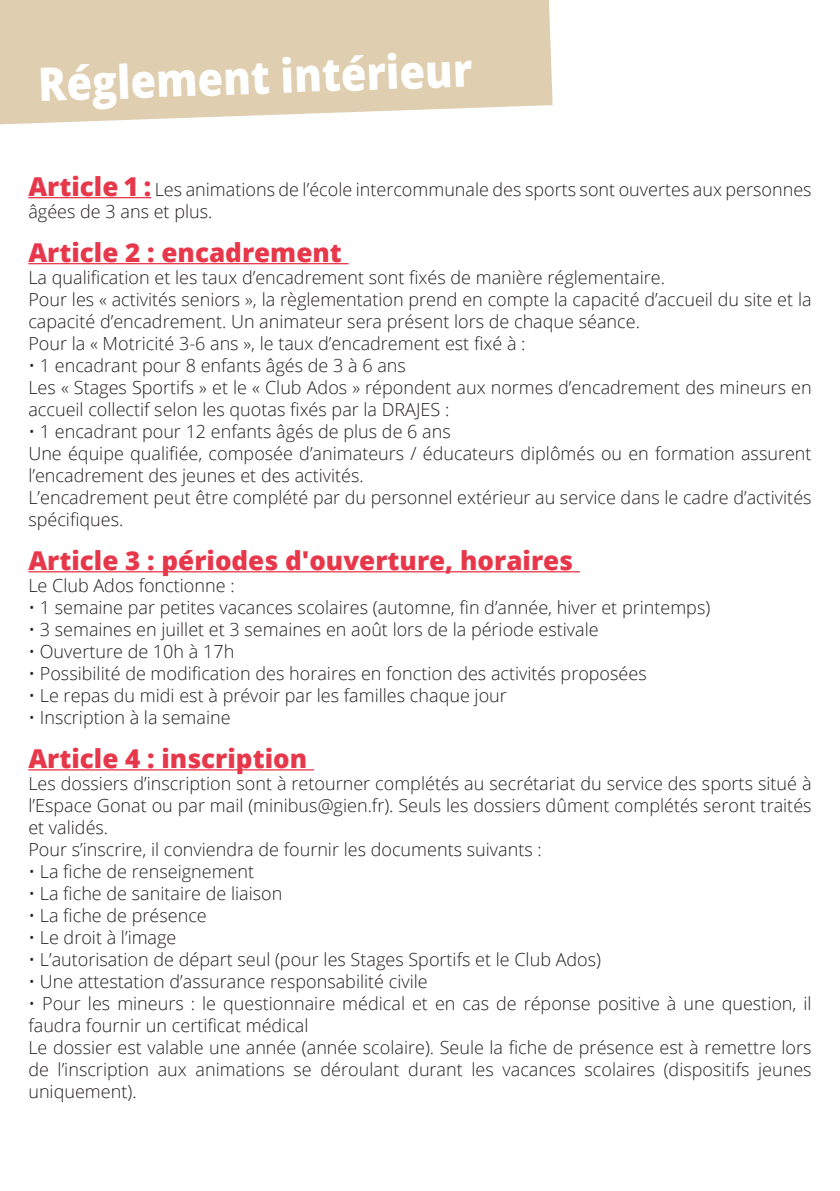
<style>
.page{position:relative;width:840px;height:1191px;background:#fff}
.page>*{position:absolute;margin:0;border:0;box-sizing:border-box;transform-origin:0 0}
.t1{font:800 46px "Open Sans";color:#fff;scale:.9 1}
.t2{font:800 26px "Open Sans";color:#e7384b}
.t3{font:300 18px/22px "Open Sans";color:#231f20}
.s1{font-weight:800;font-size:26px;color:#e7384b}
</style>
<div class="page">
<hr style="left:28px;top:197px;width:123px;height:1px;background:#e7384b">
<hr style="left:28px;top:263px;width:320px;height:1px;background:#e7384b">
<hr style="left:28px;top:571px;width:551px;height:1px;background:#e7384b">
<hr style="left:28px;top:769px;width:286px;height:1px;background:#e7384b">
<svg style="left:0;top:0;width:552px;height:124px;background:#e1d1b6"></svg>
<p class="t1" style="left:37px;top:50px;width:483px;rotate:-2deg">Réglement intérieur</p>
<p class="t3" style="left:28px;top:178px;width:784px"><span class="s1">Article 1 :</span> Les animations de l’école intercommunale des sports sont ouvertes aux personnes âgées de 3 ans et plus.</p>
<p class="t2" style="left:28px;top:232px;width:315px">Article 2 : encadrement</p>
<p class="t3" style="left:28px;top:266px;width:637px">La qualification et les taux d’encadrement sont fixés de manière réglementaire.</p>
<p class="t3" style="left:28px;top:288px;width:784px">Pour les « activités seniors », la règlementation prend en compte la capacité d’accueil du site et la capacité d’encadrement. Un animateur sera présent lors de chaque séance.</p>
<p class="t3" style="left:28px;top:332px;width:498px">Pour la « Motricité 3-6 ans », le taux d’encadrement est fixé à :</p>
<p class="t3" style="left:28px;top:354px;width:379px">• 1 encadrant pour 8 enfants âgés de 3 à 6 ans</p>
<p class="t3" style="left:28px;top:376px;width:784px">Les « Stages Sportifs » et le « Club Ados » répondent aux normes d’encadrement des mineurs en accueil collectif selon les quotas fixés par la DRAJES :</p>
<p class="t3" style="left:28px;top:420px;width:423px">• 1 encadrant pour 12 enfants âgés de plus de 6 ans</p>
<p class="t3" style="left:28px;top:442px;width:784px">Une équipe qualifiée, composée d’animateurs / éducateurs diplômés ou en formation assurent l’encadrement des jeunes et des activités.</p>
<p class="t3" style="left:28px;top:486px;width:784px">L’encadrement peut être complété par du personnel extérieur au service dans le cadre d’activités spécifiques.</p>
<p class="t2" style="left:28px;top:540px;width:546px">Article 3 : périodes d'ouverture, horaires</p>
<p class="t3" style="left:28px;top:574px;width:208px">Le Club Ados fonctionne :</p>
<p class="t3" style="left:28px;top:596px;width:683px">• 1 semaine par petites vacances scolaires (automne, fin d’année, hiver et printemps)</p>
<p class="t3" style="left:28px;top:618px;width:571px">• 3 semaines en juillet et 3 semaines en août lors de la période estivale</p>
<p class="t3" style="left:28px;top:640px;width:207px">• Ouverture de 10h à 17h</p>
<p class="t3" style="left:28px;top:662px;width:619px">• Possibilité de modification des horaires en fonction des activités proposées</p>
<p class="t3" style="left:28px;top:684px;width:480px">• Le repas du midi est à prévoir par les familles chaque jour</p>
<p class="t3" style="left:28px;top:706px;width:204px">• Inscription à la semaine</p>
<p class="t2" style="left:28px;top:738px;width:280px">Article 4 : inscription</p>
<p class="t3" style="left:28px;top:772px;width:784px;text-align:justify">Les dossiers d’inscription sont à retourner complétés au secrétariat du service des sports situé à l’Espace Gonat ou par mail (minibus@gien.fr). Seuls les dossiers dûment complétés seront traités et validés.</p>
<p class="t3" style="left:28px;top:838px;width:514px">Pour s’inscrire, il conviendra de fournir les documents suivants :</p>
<p class="t3" style="left:28px;top:860px;width:227px">• La fiche de renseignement</p>
<p class="t3" style="left:28px;top:882px;width:255px">• La fiche de sanitaire de liaison</p>
<p class="t3" style="left:28px;top:904px;width:180px">• La fiche de présence</p>
<p class="t3" style="left:28px;top:926px;width:149px">• Le droit à l’image</p>
<p class="t3" style="left:28px;top:948px;width:574px">• L’autorisation de départ seul (pour les Stages Sportifs et le Club Ados)</p>
<p class="t3" style="left:28px;top:970px;width:400px">• Une attestation d’assurance responsabilité civile</p>
<p class="t3" style="left:28px;top:992px;width:784px">• Pour les mineurs : le questionnaire médical et en cas de réponse positive à une question, il faudra fournir un certificat médical</p>
<p class="t3" style="left:28px;top:1036px;width:784px;text-align:justify">Le dossier est valable une année (année scolaire). Seule la fiche de présence est à remettre lors de l’inscription aux animations se déroulant durant les vacances scolaires (dispositifs jeunes uniquement).</p>
</div>
